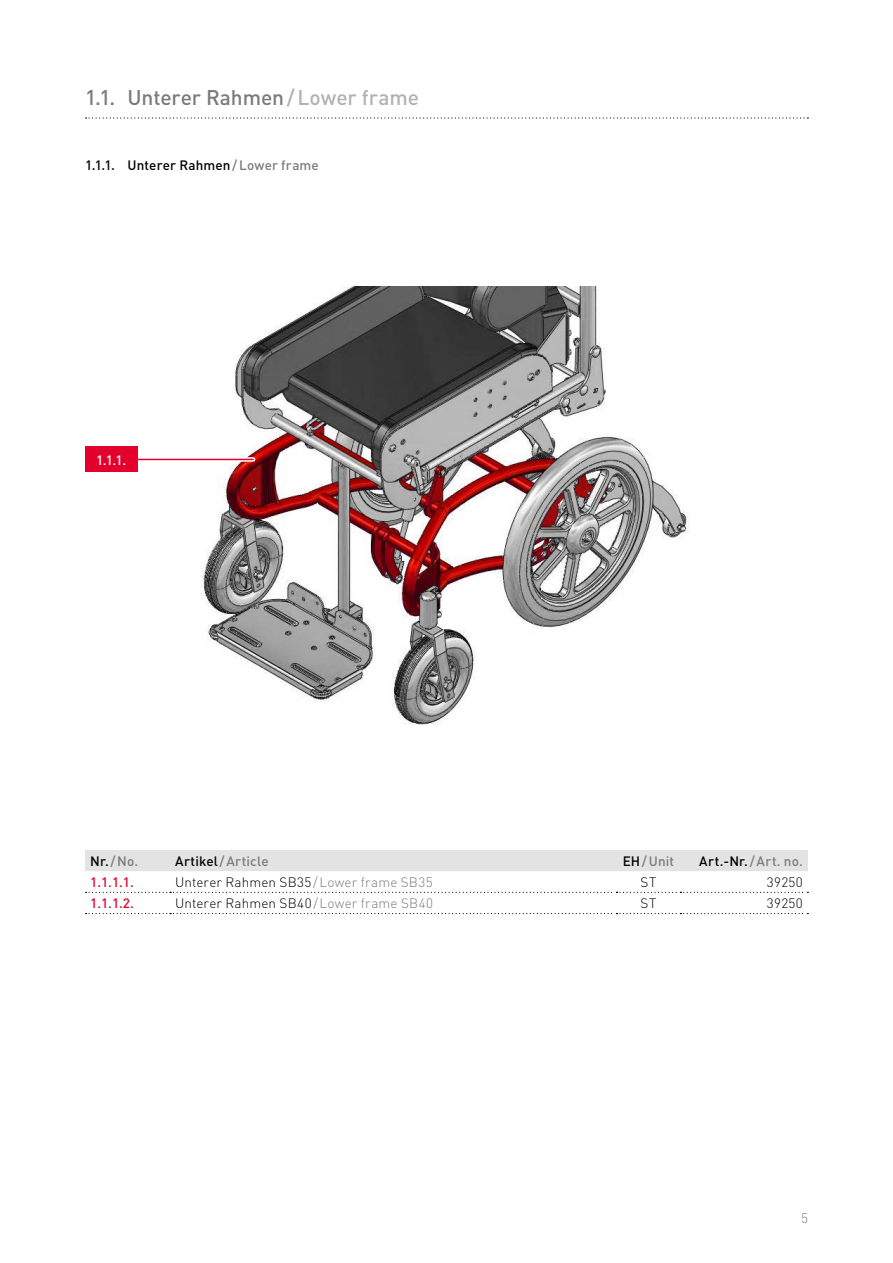
<style>
.page{position:relative;width:893px;height:1263px;background:#fff}
.page>*{position:absolute;margin:0;border:0;box-sizing:border-box;transform-origin:0 0}
.t1{font:500 21px "DIN";letter-spacing:-.005em;color:#7b7b7a}
.t2{font:300 13.5px "DIN";letter-spacing:.015em;color:#000}
.t3{font:13.5px "DIN Medium Alternate";letter-spacing:.01em;color:#000}
.t4{font:500 13.5px "DIN";letter-spacing:.01em;color:#7b7b7a}
.t5{font:500 13.5px "DIN";letter-spacing:.03em;color:#000}
.t6{font:500 13.5px "DIN";color:#e4002c}
.t7{font:500 13.5px "DIN";color:#fff}
.t8{font:300 13.5px "DIN";color:#7b7b7a}
.s1{color:#b1b2b3}
.s2{font-family:"DIN";font-weight:500}
.s3{color:#7b7b7a}
.s4{color:#000}
</style>
<div class="page">
<div style="left:85px;top:850px;width:723px;height:21px;background:#e3e3e3"></div>
<svg style="left:86px;top:892px;width:722px;height:1px"></svg>
<svg style="left:86px;top:913px;width:722px;height:1px"></svg>
<svg style="left:86px;top:117px;width:722px;height:2px"></svg>
<img style="left:201px;top:287px;width:489px;height:438px">
<svg style="left:137px;top:457px;width:116px;height:5px"></svg>
<hr style="left:126px;top:459px;width:127px;height:1px;background:#e4002c">
<div style="left:85px;top:446px;width:52px;height:26px;background:#e4002c"></div>
<h1 class="t1" style="left:85px;top:83px;width:336px">1.1. Unterer Rahmen<span class="s1">/Lower frame</span></h1>
<p class="t3" style="left:85px;top:156px;width:235px"><span class="s2">1</span>.<span class="s2">1</span>.<span class="s2">1</span>. Unterer Rahmen<span class="s3">/Lower frame</span></p>
<p class="t7" style="left:96px;top:451px;width:32px">1.1.1.</p>
<p class="t4" style="left:90px;top:852px;width:50px"><span class="s4">Nr.</span>/No.</p>
<p class="t4" style="left:175px;top:852px;width:95px"><span class="s4">Artikel</span>/Article</p>
<p class="t4" style="left:623px;top:852px;width:53px"><span class="s4">EH</span>/Unit</p>
<p class="t5" style="left:699px;top:852px;width:105px">Art.-Nr.<span class="s3">/Art. no.</span></p>
<p class="t6" style="left:90px;top:873px;width:45px">1.1.1.1.</p>
<p class="t2" style="left:175px;top:873px;width:259px">Unterer Rahmen SB35<span class="s3">/Lower frame SB35</span></p>
<p class="t2" style="left:641px;top:873px;width:17px">ST</p>
<p class="t2" style="left:767px;top:873px;width:38px">39250</p>
<p class="t6" style="left:90px;top:894px;width:45px">1.1.1.2.</p>
<p class="t2" style="left:175px;top:894px;width:259px">Unterer Rahmen SB40<span class="s3">/Lower frame SB40</span></p>
<p class="t2" style="left:641px;top:894px;width:17px">ST</p>
<p class="t2" style="left:767px;top:894px;width:38px">39250</p>
<p class="t8" style="left:801px;top:1209px;width:8px">5</p>
</div>
